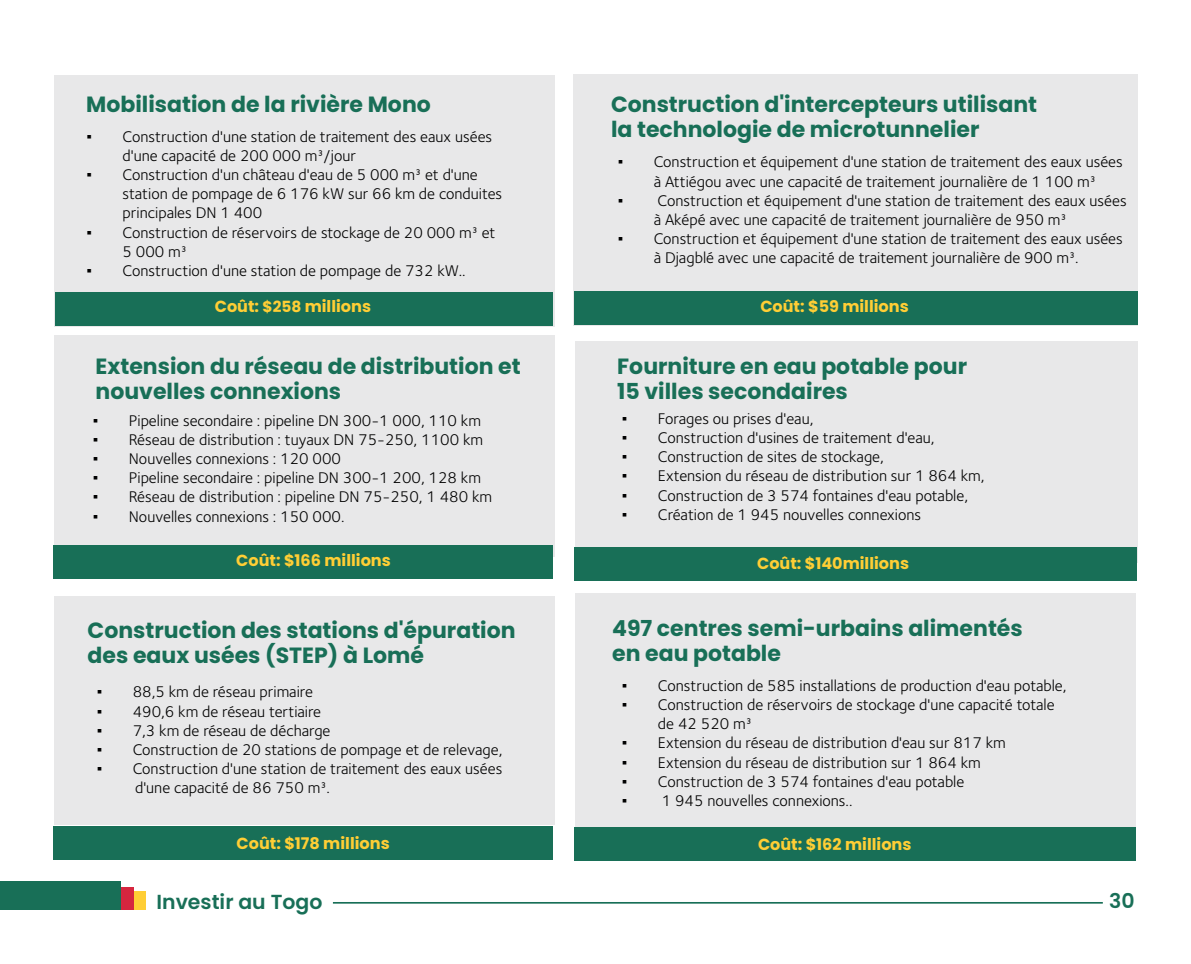
<style>
.page{position:relative;width:1191px;height:964px;background:#fff}
.page>*{position:absolute;margin:0;border:0;box-sizing:border-box;transform-origin:0 0}
.t1{font:700 22px/24.8px "Poppins";color:#186f57}
.t2{font:600 20.2px "Poppins";color:#186f57}
.t3{font:700 16.2px "Poppins";color:#ffce35}
.t4{font:16px/19.2px "Foundry Sterling";color:#000}
.t5{font:700 16px "Poppins";color:#ffce35}
.s1{font-family:"Times New Roman"}
.s2{font-size:16px}
.s3{font-size:15.4px}
.s4{font-size:16.2px}
</style>
<div class="page">
<div style="left:54px;top:335px;width:500px;height:221px;background:#e8e8e9"></div>
<div style="left:573px;top:74px;width:564px;height:251px;background:#e8e8e9"></div>
<div style="left:54px;top:75px;width:500px;height:251px;background:#e8e8e9"></div>
<div style="left:53px;top:545px;width:500px;height:34px;background:#186f57"></div>
<div style="left:575px;top:341px;width:562px;height:221px;background:#e8e8e9"></div>
<div style="left:575px;top:547px;width:562px;height:34px;background:#186f57"></div>
<div style="left:574px;top:291px;width:563px;height:34px;background:#186f57"></div>
<div style="left:55px;top:292px;width:498px;height:34px;background:#186f57"></div>
<div style="left:54px;top:596px;width:500px;height:229px;background:#e8e8e9"></div>
<div style="left:575px;top:594px;width:560px;height:251px;background:#e8e8e9"></div>
<div style="left:53px;top:825px;width:500px;height:34px;background:#186f57"></div>
<div style="left:574px;top:827px;width:561px;height:34px;background:#186f57"></div>
<hr style="left:333px;top:902px;width:769px;height:1px;background:#186f57">
<div style="left:0;top:891px;width:145px;height:18px;background:#ffce35"></div>
<div style="left:0;top:887px;width:133px;height:22px;background:#d6263f"></div>
<div style="left:0;top:881px;width:120px;height:28px;background:#186f57"></div>
<h1 class="t1" style="left:86px;top:92px;width:346px">Mobilisation de la rivière Mono</h1>
<p class="t4" style="left:123px;top:127px;width:371px;text-indent:-36px"><span class="s1">▪</span> Construction d'une station de traitement des eaux usées d'une capacité de 200 000 m³/jour</p>
<p class="t4" style="left:123px;top:165px;width:381px;text-indent:-36px"><span class="s1">▪</span> Construction d'un château d'eau de 5 000 m³ et d'une station de pompage de 6 176 kW sur 66 km de conduites principales DN 1 400</p>
<p class="t4" style="left:123px;top:223px;width:374px;text-indent:-36px"><span class="s1">▪</span> Construction de réservoirs de stockage de 20 000 m³ et<br>5 000 m³</p>
<p class="t4" style="left:87px;top:261px;width:380px"><span class="s1">▪</span> Construction d'une station de pompage de 732 kW..</p>
<h1 class="t1" style="left:611px;top:92px;width:427px">Construction d'intercepteurs utilisant la technologie de microtunnelier</h1>
<p class="t4" style="left:617px;top:153px;width:506px;text-align:center"><span class="s1">▪</span> Construction et équipement d'une station de traitement des eaux usées à Attiégou avec une capacité de traitement journalière de 1 100 m³</p>
<p class="t4" style="left:653px;top:191px;width:474px;text-indent:-36px"><span class="s1">▪</span> Construction et équipement d'une station de traitement des eaux usées à Aképé avec une capacité de traitement journalière de 950 m³</p>
<p class="t4" style="left:617px;top:229px;width:506px;text-align:center"><span class="s1">▪</span> Construction et équipement d'une station de traitement des eaux usées à Djagblé avec une capacité de traitement journalière de 900 m³.</p>
<p class="t3" style="left:215px;top:297px;width:158px"><span class="s2">Coût:</span> <span class="s3">$258</span> millions</p>
<p class="t5" style="left:760px;top:297px;width:150px">Coût: $59 <span class="s4">millions</span></p>
<h1 class="t1" style="left:96px;top:354px;width:426px">Extension du réseau de distribution et nouvelles connexions</h1>
<p class="t4" style="left:93px;top:411px;width:390px"><span class="s1">▪</span> Pipeline secondaire : pipeline DN 300-1 000, 110 km</p>
<p class="t4" style="left:93px;top:430px;width:392px"><span class="s1">▪</span> Réseau de distribution : tuyaux DN 75-250, 1100 km</p>
<p class="t4" style="left:93px;top:449px;width:250px"><span class="s1">▪</span> Nouvelles connexions : 120 000</p>
<p class="t4" style="left:93px;top:468px;width:390px"><span class="s1">▪</span> Pipeline secondaire : pipeline DN 300-1 200, 128 km</p>
<p class="t4" style="left:93px;top:487px;width:401px"><span class="s1">▪</span> Réseau de distribution : pipeline DN 75-250, 1 480 km</p>
<p class="t4" style="left:93px;top:507px;width:253px"><span class="s1">▪</span> Nouvelles connexions : 150 000.</p>
<p class="t5" style="left:236px;top:551px;width:156px">Coût: $166 <span class="s4">millions</span></p>
<h1 class="t1" style="left:88px;top:618px;width:429px">Construction des stations d'épuration des eaux usées (STEP) à Lomé</h1>
<p class="t4" style="left:97px;top:682px;width:218px"><span class="s1">▪</span> 88,5 km de réseau primaire</p>
<p class="t4" style="left:97px;top:702px;width:226px"><span class="s1">▪</span> 490,6 km de réseau tertiaire</p>
<p class="t4" style="left:97px;top:721px;width:235px"><span class="s1">▪</span> 7,3 km de réseau de décharge</p>
<p class="t4" style="left:97px;top:740px;width:407px"><span class="s1">▪</span> Construction de 20 stations de pompage et de relevage,</p>
<p class="t4" style="left:135px;top:759px;width:369px;text-indent:-38px"><span class="s1">▪</span> Construction d'une station de traitement des eaux usées d'une capacité de 86 750 m³.</p>
<p class="t5" style="left:237px;top:834px;width:155px">Coût: $178 <span class="s4">millions</span></p>
<h1 class="t1" style="left:617px;top:354px;width:351px">Fourniture en eau potable pour<br>15 villes secondaires</h1>
<p class="t4" style="left:622px;top:409px;width:193px"><span class="s1">▪</span> Forages ou prises d'eau,</p>
<p class="t4" style="left:622px;top:428px;width:314px"><span class="s1">▪</span> Construction d'usines de traitement d'eau,</p>
<p class="t4" style="left:622px;top:447px;width:263px"><span class="s1">▪</span> Construction de sites de stockage,</p>
<p class="t4" style="left:622px;top:467px;width:364px"><span class="s1">▪</span> Extension du réseau de distribution sur 1 864 km,</p>
<p class="t4" style="left:622px;top:486px;width:348px"><span class="s1">▪</span> Construction de 3 574 fontaines d'eau potable,</p>
<p class="t4" style="left:622px;top:505px;width:301px"><span class="s1">▪</span> Création de 1 945 nouvelles connexions</p>
<p class="t5" style="left:757px;top:554px;width:154px">Coût: $140<span class="s4">millions</span></p>
<h1 class="t1" style="left:612px;top:616px;width:412px">497 centres semi-urbains alimentés en eau potable</h1>
<p class="t4" style="left:622px;top:676px;width:446px"><span class="s1">▪</span> Construction de 585 installations de production d'eau potable,</p>
<p class="t4" style="left:658px;top:695px;width:398px;text-indent:-36px"><span class="s1">▪</span> Construction de réservoirs de stockage d'une capacité totale de 42 520 m³</p>
<p class="t4" style="left:622px;top:733px;width:385px"><span class="s1">▪</span> Extension du réseau de distribution d'eau sur 817 km</p>
<p class="t4" style="left:622px;top:753px;width:360px"><span class="s1">▪</span> Extension du réseau de distribution sur 1 864 km</p>
<p class="t4" style="left:622px;top:772px;width:344px"><span class="s1">▪</span> Construction de 3 574 fontaines d'eau potable</p>
<p class="t4" style="left:622px;top:791px;width:232px"><span class="s1">▪</span> 1 945 nouvelles connexions..</p>
<p class="t5" style="left:758px;top:835px;width:155px">Coût: $162 <span class="s4">millions</span></p>
<p class="t2" style="left:156px;top:890px;width:167px">Investir au Togo</p>
<p class="t2" style="left:1109px;top:889px;width:27px">30</p>
</div>
